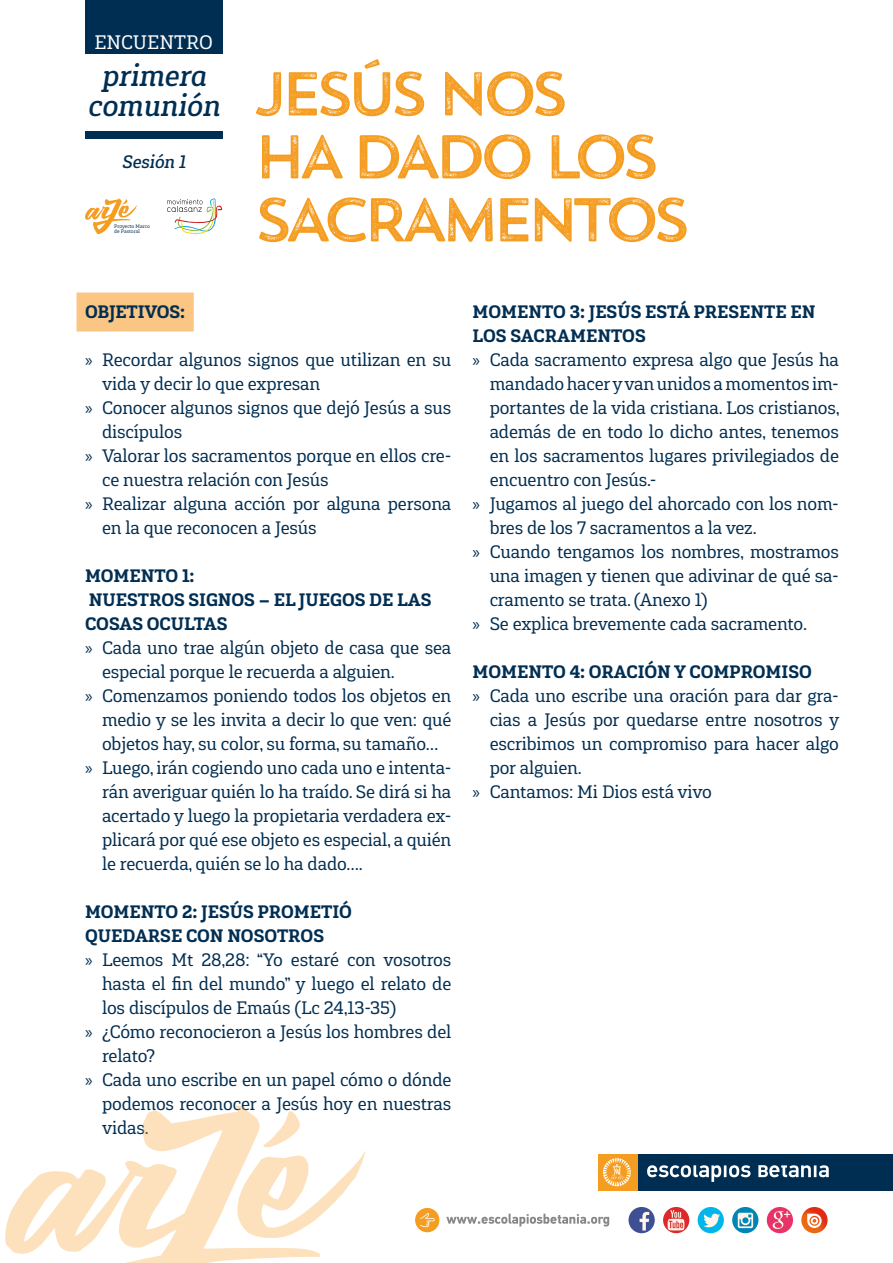
<style>
.page{position:relative;width:893px;height:1263px;background:#fff}
.page>*{position:absolute;margin:0;border:0;box-sizing:border-box;transform-origin:0 0}
.t1{font:61.5px/63px "Trend Rough Sans One";letter-spacing:-.16em;color:#f59d21}
.t2{font:italic 500 30px/30px "Gaspo Slab";color:#002e52;text-align:center}
.t3{font:19.5px "Gaspo Slab";color:#fff}
.t4{font:18px "Gaspo Slab";letter-spacing:-.01em;color:#002e52}
.t5{font:900 18px "Gaspo Slab";color:#002e52}
.t6{font:italic 500 18px "Gaspo Slab";color:#002e52}
.t7{font:5.1px/5.4px "Gaspo Slab";color:#002e52}
.s1{font-family:"Myriad Pro"}
</style>
<div class="page">
<div style="left:77px;top:292px;width:117px;height:39px;background:#fbc683"></div>
<div style="left:85px;top:1px;width:137px;height:53px;background:#002e52"></div>
<div style="left:85px;top:131px;width:137px;height:8px;background:#002e52"></div>
<svg style="left:5px;top:1105px;width:360px;height:158px"></svg>
<svg style="left:85px;top:198px;width:52px;height:36px"></svg>
<svg style="left:167px;top:198px;width:56px;height:36px"></svg>
<div style="left:607px;top:1154px;width:286px;height:36px;background:#002e52"></div>
<div style="left:598px;top:1154px;width:40px;height:36px;background:#f59d21"></div>
<svg style="left:603px;top:1158px;width:28px;height:28px"></svg>
<svg style="left:647px;top:1165px;width:182px;height:17px"></svg>
<div style="left:628px;top:1207px;width:27px;height:26px;background:#3e4f94;border-radius:50%"></div>
<svg style="left:640px;top:1212px;width:9px;height:18px"></svg>
<svg style="left:663px;top:1207px;width:26px;height:26px"></svg>
<svg style="left:668px;top:1210px;width:16px;height:20px"></svg>
<div style="left:698px;top:1207px;width:26px;height:26px;background:#00b6ea;border-radius:50%"></div>
<svg style="left:703px;top:1213px;width:17px;height:14px"></svg>
<svg style="left:732px;top:1207px;width:26px;height:26px"></svg>
<svg style="left:738px;top:1213px;width:15px;height:15px"></svg>
<div style="left:767px;top:1207px;width:26px;height:26px;background:#e83368;border-radius:50%"></div>
<svg style="left:773px;top:1211px;width:17px;height:18px"></svg>
<svg style="left:801px;top:1207px;width:27px;height:26px"></svg>
<svg style="left:807px;top:1214px;width:15px;height:14px"></svg>
<svg style="left:446px;top:1214px;width:163px;height:12px"></svg>
<div style="left:415px;top:1208px;width:24px;height:24px;background:#f59d21;border-radius:50%"></div>
<svg style="left:420px;top:1213px;width:15px;height:14px"></svg>
<p class="t3" style="left:94px;top:30px;width:120px">ENCUENTRO</p>
<h2 class="t2" style="left:88px;top:61px;width:134px">primera comunión</h2>
<p class="t6" style="left:122px;top:150px;width:65px">Sesión 1</p>
<p class="t7" style="left:114px;top:223px;width:37px">Proyecto Marco de Pastoral</p>
<h1 class="t1" style="left:253px;top:61px;width:410px">JESÚS NOS<br>HA DADO LOS</h1>
<h1 class="t1" style="left:253px;top:187px;width:441px">SACRAMENTOS</h1>
<p class="t5" style="left:85px;top:300px;width:102px">OBJETIVOS:</p>
<p class="t4" style="left:85px;top:348px;width:368px"><span class="s1">»</span> Recordar algunos signos que utilizan en su</p>
<p class="t4" style="left:102px;top:372px;width:220px">vida y decir lo que expresan</p>
<p class="t4" style="left:85px;top:396px;width:368px"><span class="s1">»</span> Conocer algunos signos que dejó Jesús a sus</p>
<p class="t4" style="left:102px;top:420px;width:82px">discípulos</p>
<p class="t4" style="left:85px;top:444px;width:368px"><span class="s1">»</span> Valorar los sacramentos porque en ellos cre-</p>
<p class="t4" style="left:102px;top:468px;width:228px">ce nuestra relación con Jesús</p>
<p class="t4" style="left:85px;top:492px;width:368px"><span class="s1">»</span> Realizar alguna acción por alguna persona</p>
<p class="t4" style="left:102px;top:516px;width:216px">en la que reconocen a Jesús</p>
<p class="t5" style="left:85px;top:564px;width:111px">MOMENTO 1:</p>
<p class="t5" style="left:89px;top:588px;width:344px">NUESTROS SIGNOS – EL JUEGOS DE LAS</p>
<p class="t5" style="left:85px;top:612px;width:144px">COSAS OCULTAS</p>
<p class="t4" style="left:85px;top:636px;width:368px"><span class="s1">»</span> Cada uno trae algún objeto de casa que sea</p>
<p class="t4" style="left:102px;top:660px;width:294px">especial porque le recuerda a alguien.</p>
<p class="t4" style="left:85px;top:684px;width:368px"><span class="s1">»</span> Comenzamos poniendo todos los objetos en</p>
<p class="t4" style="left:102px;top:708px;width:351px">medio y se les invita a decir lo que ven: qué</p>
<p class="t4" style="left:102px;top:732px;width:338px">objetos hay, su color, su forma, su tamaño…</p>
<p class="t4" style="left:85px;top:756px;width:368px"><span class="s1">»</span> Luego, irán cogiendo uno cada uno e intenta-</p>
<p class="t4" style="left:102px;top:780px;width:351px">rán averiguar quién lo ha traído. Se dirá si ha</p>
<p class="t4" style="left:102px;top:804px;width:351px">acertado y luego la propietaria verdadera ex-</p>
<p class="t4" style="left:102px;top:828px;width:351px">plicará por qué ese objeto es especial, a quién</p>
<p class="t4" style="left:102px;top:852px;width:262px">le recuerda, quién se lo ha dado….</p>
<p class="t5" style="left:85px;top:900px;width:268px">MOMENTO 2: JESÚS PROMETIÓ</p>
<p class="t5" style="left:85px;top:924px;width:241px">QUEDARSE CON NOSOTROS</p>
<p class="t4" style="left:85px;top:948px;width:368px"><span class="s1">»</span> Leemos Mt 28,28: “Yo estaré con vosotros</p>
<p class="t4" style="left:102px;top:972px;width:351px">hasta el fin del mundo” y luego el relato de</p>
<p class="t4" style="left:102px;top:996px;width:296px">los discípulos de Emaús (Lc 24,13-35)</p>
<p class="t4" style="left:85px;top:1020px;width:368px"><span class="s1">»</span> ¿Cómo reconocieron a Jesús los hombres del</p>
<p class="t4" style="left:102px;top:1044px;width:55px">relato?</p>
<p class="t4" style="left:85px;top:1068px;width:368px"><span class="s1">»</span> Cada uno escribe en un papel cómo o dónde</p>
<p class="t4" style="left:102px;top:1092px;width:351px">podemos reconocer a Jesús hoy en nuestras</p>
<p class="t4" style="left:102px;top:1116px;width:48px">vidas.</p>
<p class="t5" style="left:473px;top:300px;width:344px">MOMENTO 3: JESÚS ESTÁ PRESENTE EN</p>
<p class="t5" style="left:473px;top:324px;width:175px">LOS SACRAMENTOS</p>
<p class="t4" style="left:473px;top:348px;width:368px"><span class="s1">»</span> Cada sacramento expresa algo que Jesús ha</p>
<p class="t4" style="left:490px;top:372px;width:351px">mandado hacer y van unidos a momentos im-</p>
<p class="t4" style="left:490px;top:396px;width:352px">portantes de la vida cristiana. Los cristianos,</p>
<p class="t4" style="left:490px;top:420px;width:351px">además de en todo lo dicho antes, tenemos</p>
<p class="t4" style="left:490px;top:444px;width:351px">en los sacramentos lugares privilegiados de</p>
<p class="t4" style="left:490px;top:468px;width:168px">encuentro con Jesús.-</p>
<p class="t4" style="left:473px;top:492px;width:368px"><span class="s1">»</span> Jugamos al juego del ahorcado con los nom-</p>
<p class="t4" style="left:490px;top:516px;width:268px">bres de los 7 sacramentos a la vez.</p>
<p class="t4" style="left:473px;top:540px;width:368px"><span class="s1">»</span> Cuando tengamos los nombres, mostramos</p>
<p class="t4" style="left:490px;top:564px;width:351px">una imagen y tienen que adivinar de qué sa-</p>
<p class="t4" style="left:490px;top:588px;width:220px">cramento se trata. (Anexo 1)</p>
<p class="t4" style="left:473px;top:612px;width:336px"><span class="s1">»</span> Se explica brevemente cada sacramento.</p>
<p class="t5" style="left:473px;top:660px;width:341px">MOMENTO 4: ORACIÓN Y COMPROMISO</p>
<p class="t4" style="left:473px;top:684px;width:368px"><span class="s1">»</span> Cada uno escribe una oración para dar gra-</p>
<p class="t4" style="left:490px;top:708px;width:351px">cias a Jesús por quedarse entre nosotros y</p>
<p class="t4" style="left:490px;top:732px;width:351px">escribimos un compromiso para hacer algo</p>
<p class="t4" style="left:490px;top:756px;width:94px">por alguien.</p>
<p class="t4" style="left:473px;top:780px;width:241px"><span class="s1">»</span> Cantamos: Mi Dios está vivo</p>
</div>
